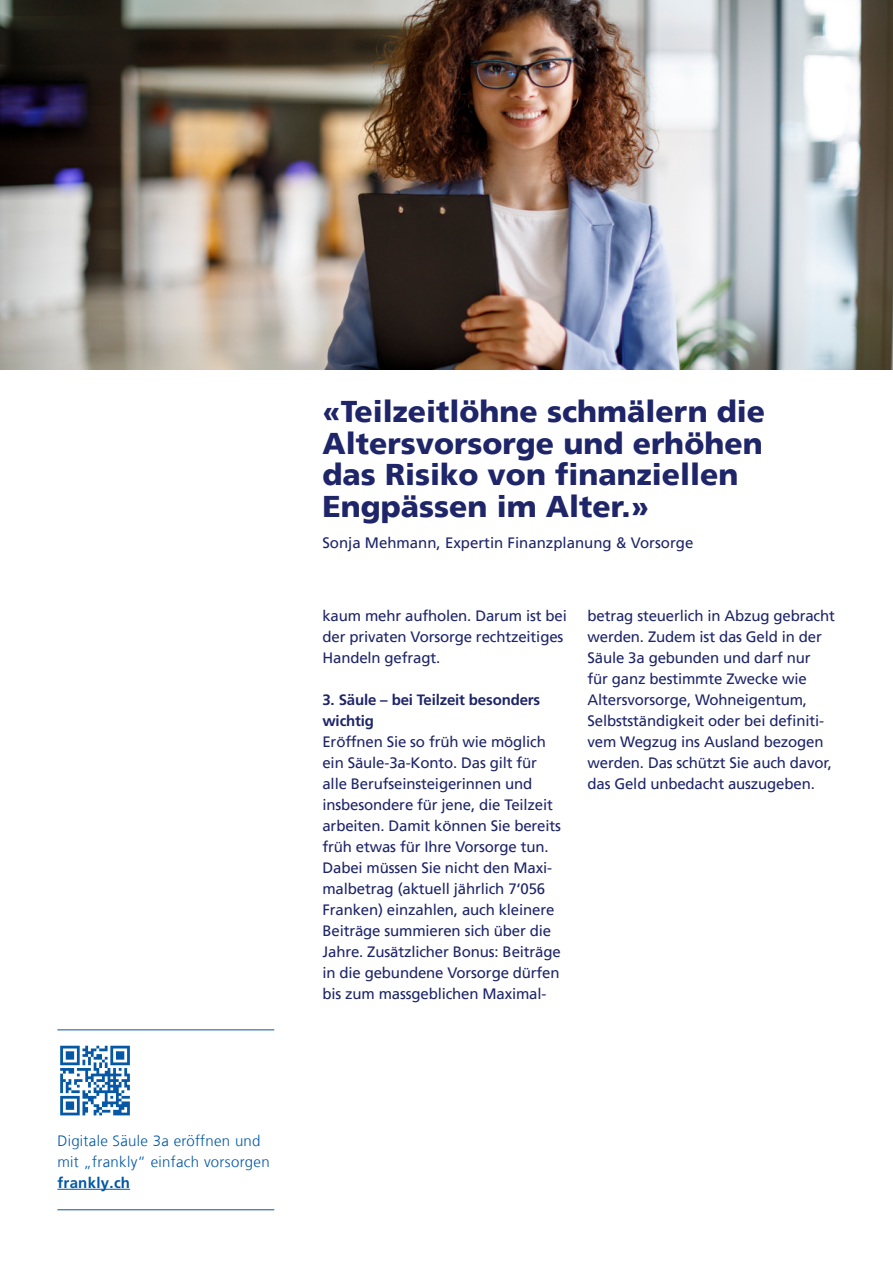
<style>
.page{position:relative;width:893px;height:1263px;background:#fff}
.page>*{position:absolute;margin:0;border:0;box-sizing:border-box;transform-origin:0 0}
.t1{font:900 30px/31.5px "Frutigerfor ZKB";color:#1e2568}
.t2{font:15px/21px "Frutigerfor ZKB";letter-spacing:-.01em;color:#1e2568}
.t3{font:300 15px/21px "Frutiger For ZKB";letter-spacing:.02em;color:#0057a5}
.t4{font:700 15px/21px "Frutiger For ZKB";letter-spacing:-.01em;color:#1e2568}
.t5{font:700 15px "Frutiger For ZKB";letter-spacing:.02em;color:#0057a5}
</style>
<div class="page">
<img style="left:0;top:0;width:893px;height:369px">
<hr style="left:57px;top:1029px;width:217px;height:1px;background:#0057a5">
<hr style="left:57px;top:1209px;width:217px;height:1px;background:#0057a5">
<hr style="left:57px;top:1189px;width:73px;height:1px;background:#0057a5">
<svg style="left:60px;top:1045px;width:70px;height:71px"></svg>
<svg style="left:60px;top:1046px;width:70px;height:69px"></svg>
<p class="t3" style="left:57px;top:1130px;width:214px">Digitale Säule 3a eröffnen und mit „frankly“ einfach vorsorgen</p>
<p class="t5" style="left:57px;top:1174px;width:74px">frankly.ch</p>
<h1 class="t1" style="left:322px;top:396px;width:444px">«Teilzeitlöhne schmälern die<br>Altersvorsorge und erhöhen das Risiko von finanziellen<br>Engpässen im Alter.»</h1>
<p class="t2" style="left:322px;top:533px;width:372px">Sonja Mehmann, Expertin Finanzplanung &amp; Vorsorge</p>
<p class="t2" style="left:322px;top:605px;width:246px">kaum mehr aufholen. Darum ist bei der privaten Vorsorge rechtzeitiges<br>Handeln gefragt.</p>
<p class="t4" style="left:322px;top:689px;width:219px">3. Säule – bei Teilzeit besonders wichtig</p>
<p class="t2" style="left:322px;top:731px;width:240px">Eröffnen Sie so früh wie möglich ein Säule-3a-Konto. Das gilt für alle Berufseinsteigerinnen und insbesondere für jene, die Teilzeit arbeiten. Damit können Sie bereits früh etwas für Ihre Vorsorge tun.<br>Dabei müssen Sie nicht den Maxi&shy;malbetrag (aktuell jährlich 7‘056<br>Franken) einzahlen, auch kleinere Beiträge summieren sich über die Jahre. Zusätzlicher Bonus: Beiträge in die gebundene Vorsorge dürfen bis zum massgeblichen Maximal-</p>
<p class="t2" style="left:587px;top:605px;width:249px">betrag steuerlich in Abzug gebracht werden. Zudem ist das Geld in der Säule 3a gebunden und darf nur für ganz bestimmte Zwecke wie Altersvorsorge, Wohneigentum, Selbstständigkeit oder bei definiti&shy;vem Wegzug ins Ausland bezogen werden. Das schützt Sie auch davor, das Geld unbedacht auszugeben.</p>
</div>
